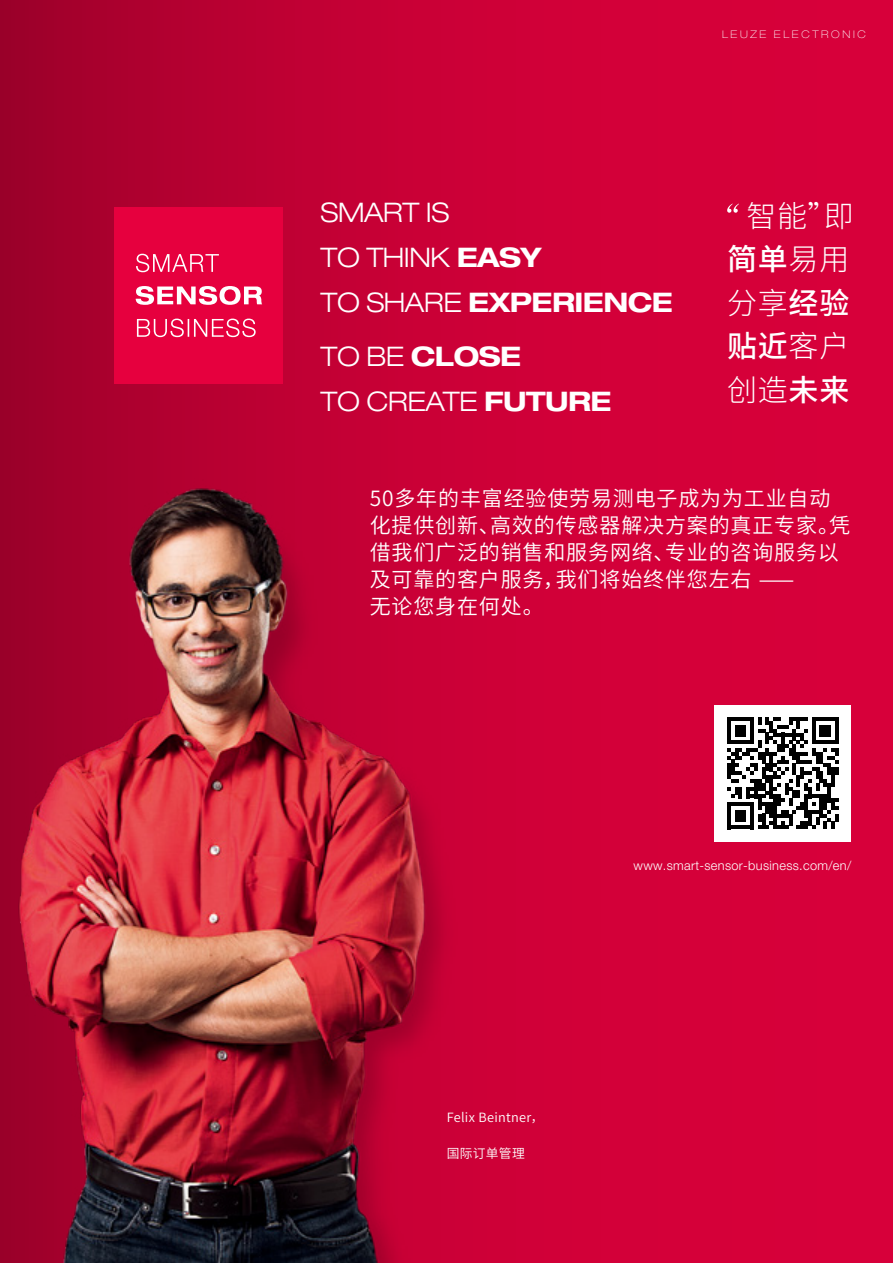
<style>
.page{position:relative;width:893px;height:1263px;background:#fff}
.page>*{position:absolute;margin:0;border:0;box-sizing:border-box;transform-origin:0 0}
.t1{font:300 30px/43.5px "Source Han Sans CN";color:#fff}
.t2{font:300 expanded 27px/45px "Helvetica Neue LT Pro";letter-spacing:-.02em;color:#fff}
.t3{font:21px/27px "Source Han Sans CN";letter-spacing:.04em;color:#fff}
.t4{font:300 12.75px "Helvetica Neue LT Pro";letter-spacing:.025em;color:#fff}
.t5{font:12.75px "Source Han Sans CN";letter-spacing:.025em;color:#fff}
.t6{font:100 expanded 10.5px "Helvetica Neue LT Pro";letter-spacing:.25em;color:#fff}
.s1{font-weight:700}
.s2{font-weight:500}
</style>
<div class="page">
<div style="left:0;top:0;width:893px;height:1263px;background:linear-gradient(to right,#a7002d,#e2003d)"></div>
<img style="left:0;top:442px;width:508px;height:821px">
<div style="left:715px;top:705px;width:136px;height:136px;background:#fff"></div>
<svg style="left:727px;top:717px;width:112px;height:112px"></svg>
<div style="left:115px;top:207px;width:168px;height:177px;background:#e6003e"></div>
<svg style="left:137px;top:319px;width:119px;height:18px"></svg>
<svg style="left:136px;top:286px;width:126px;height:19px"></svg>
<svg style="left:136px;top:254px;width:83px;height:18px"></svg>
<svg style="left:727px;top:204px;width:12px;height:9px"></svg>
<p class="t6" style="left:722px;top:28px;width:145px">LEUZE ELECTRONIC</p>
<p class="t2" style="left:321px;top:189px;width:354px">SMART IS<br>TO THINK <span class="s1">EASY<br></span>TO SHARE <span class="s1">EXPERIENCE</span></p>
<p class="t2" style="left:321px;top:333px;width:292px">TO BE <span class="s1">CLOSE<br></span>TO CREATE <span class="s1">FUTURE</span></p>
<h1 class="t1" style="left:727px;top:194px;width:128px;text-indent:19px">智能”即<span class="s2">简单</span>易用分享<span class="s2">经验贴近</span>客户创造<span class="s2">未来</span></h1>
<p class="t3" style="left:370px;top:485px;width:482px">50多年的丰富经验使劳易测电子成为为工业自动化提供创新、高效的传感器解决方案的真正专家。凭借我们广泛的销售和服务网络、专业的咨询服务以及可靠的客户服务，我们将始终伴您左右 —<br>无论您身在何处。</p>
<p class="t5" style="left:447px;top:1110px;width:98px">Felix Beintner，</p>
<p class="t5" style="left:447px;top:1146px;width:80px">国际订单管理</p>
<p class="t4" style="left:634px;top:857px;width:219px">www.smart-sensor-business.com/en/</p>
</div>
